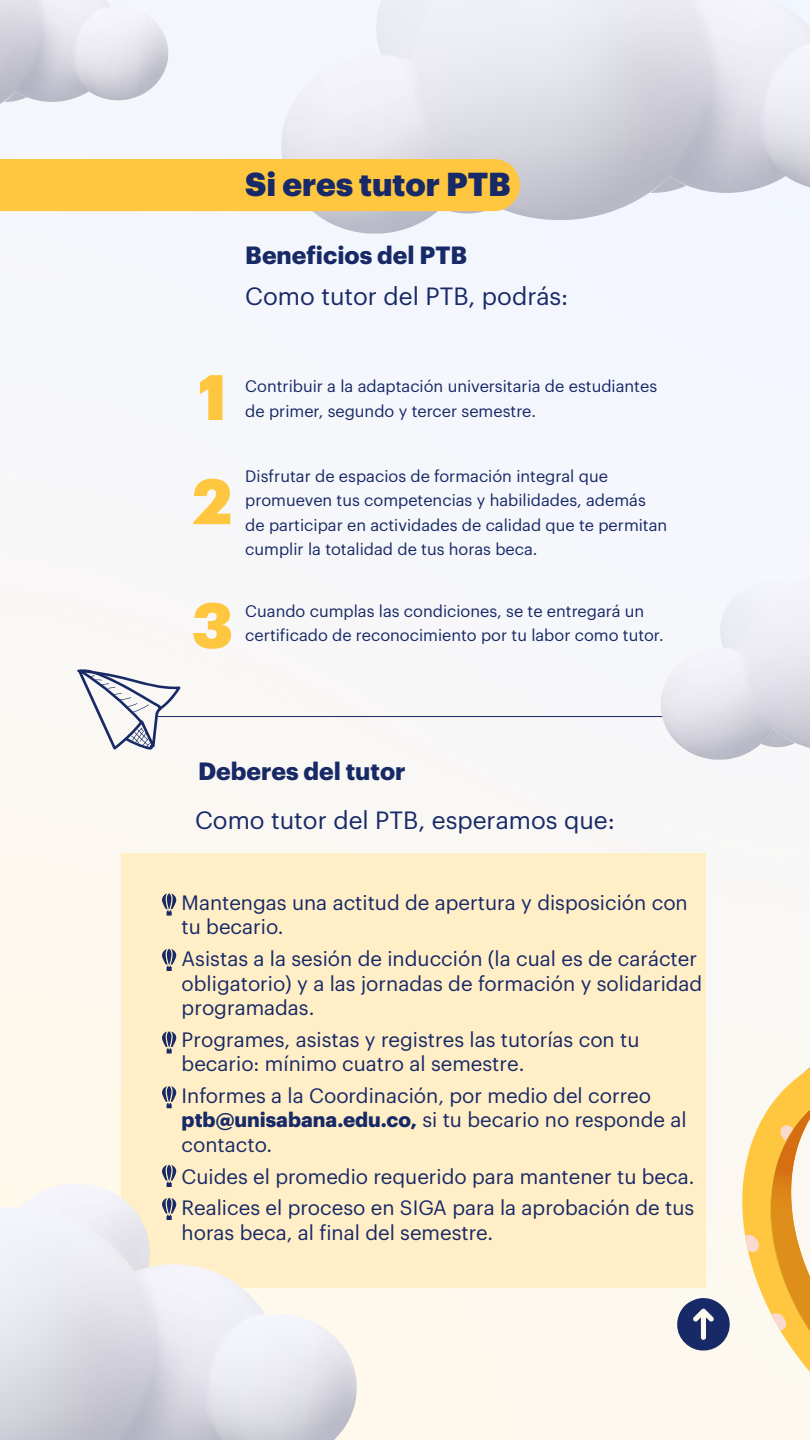
<style>
.page{position:relative;width:810px;height:1440px;background:#fff}
.page>*{position:absolute;margin:0;border:0;box-sizing:border-box;transform-origin:0 0}
.t1{font:900 62.7px/104.2px "Graphik";color:#ffc740}
.t2{font:900 32.55px "Graphik";color:#172967}
.t3{font:24.45px "Graphik";color:#172967}
.t4{font:700 24.45px "Graphik";color:#172967}
.t5{font:20.33px/24.5px "Graphik";color:#172967}
.t6{font:16.27px/24.5px "Graphik";color:#172967}
.s1{font-weight:700}
</style>
<div class="page">
<hr style="left:158px;top:716px;width:548px;height:1px;background:#172967">
<img style="left:445px;top:211px;width:46px;height:3px">
<img style="left:376px;top:0;width:5px;height:49px">
<img style="left:304px;top:49px;width:141px;height:185px">
<img style="left:281px;top:86px;width:24px;height:73px">
<img style="left:631px;top:0;width:142px;height:203px">
<img style="left:772px;top:0;width:24px;height:183px">
<img style="left:435px;top:4px;width:10px;height:46px">
<svg style="left:435px;top:0;width:10px;height:4px"></svg>
<div style="left:381px;top:0;width:54px;height:61px;background:#ececf4"></div>
<img style="left:0;top:0;width:81px;height:104px">
<img style="left:95px;top:0;width:44px;height:100px">
<img style="left:80px;top:0;width:15px;height:96px">
<img style="left:139px;top:12px;width:29px;height:84px">
<img style="left:764px;top:743px;width:28px;height:4px">
<img style="left:720px;top:580px;width:71px;height:64px">
<img style="left:764px;top:742px;width:7px;height:4px">
<img style="left:675px;top:644px;width:89px;height:116px">
<img style="left:792px;top:576px;width:18px;height:172px">
<img style="left:661px;top:667px;width:15px;height:74px">
<svg style="left:785px;top:582px;width:8px;height:5px"></svg>
<img style="left:771px;top:729px;width:24px;height:14px">
<div style="left:723px;top:583px;width:68px;height:69px;background:#efeff6"></div>
<div style="left:0;top:159px;width:520px;height:52px;background:#ffc740"></div>
<div style="left:121px;top:853px;width:585px;height:435px;background:#ffeec6"></div>
<img style="left:20px;top:1184px;width:130px;height:69px">
<img style="left:77px;top:1253px;width:140px;height:187px">
<img style="left:216px;top:1273px;width:25px;height:167px">
<img style="left:310px;top:1322px;width:47px;height:118px">
<svg style="left:310px;top:1320px;width:5px;height:3px"></svg>
<img style="left:240px;top:1286px;width:14px;height:14px">
<img style="left:20px;top:1208px;width:128px;height:64px">
<svg style="left:77px;top:668px;width:104px;height:83px"></svg>
<svg style="left:162px;top:893px;width:14px;height:23px"></svg>
<svg style="left:162px;top:949px;width:14px;height:22px"></svg>
<svg style="left:162px;top:1031px;width:14px;height:22px"></svg>
<svg style="left:162px;top:1086px;width:14px;height:22px"></svg>
<svg style="left:162px;top:1165px;width:14px;height:22px"></svg>
<svg style="left:162px;top:1198px;width:14px;height:22px"></svg>
<svg style="left:675px;top:1019px;width:135px;height:413px"></svg>
<h2 class="t2" style="left:245px;top:158px;width:267px">Si eres tutor PTB</h2>
<p class="t4" style="left:245px;top:236px;width:223px">Beneficios del PTB</p>
<p class="t3" style="left:245px;top:278px;width:325px">Como tutor del PTB, podrás:</p>
<h1 class="t1" style="left:193px;top:339px;width:41px">1<br>2</h1>
<p class="t6" style="left:245px;top:373px;width:413px">Contribuir a la adaptación universitaria de estudiantes de primer, segundo y tercer semestre.</p>
<p class="t6" style="left:245px;top:462px;width:424px">Disfrutar de espacios de formación integral que promueven tus competencias y habilidades, además de participar en actividades de calidad que te permitan cumplir la totalidad de tus horas beca.</p>
<h1 class="t1" style="left:192px;top:567px;width:43px">3</h1>
<p class="t6" style="left:245px;top:597px;width:420px">Cuando cumplas las condiciones, se te entregará un certificado de reconocimiento por tu labor como tutor.</p>
<p class="t4" style="left:198px;top:752px;width:209px">Deberes del tutor</p>
<p class="t3" style="left:195px;top:802px;width:421px">Como tutor del PTB, esperamos que:</p>
<p class="t5" style="left:182px;top:889px;width:508px">Mantengas una actitud de apertura y disposición con tu becario.</p>
<p class="t5" style="left:182px;top:945px;width:522px">Asistas a la sesión de inducción (la cual es de carácter obligatorio) y a las jornadas de formación y solidaridad programadas.</p>
<p class="t5" style="left:182px;top:1025px;width:459px">Programes, asistas y registres las tutorías con tu becario: mínimo cuatro al semestre.</p>
<p class="t5" style="left:182px;top:1082px;width:507px">Informes a la Coordinación, por medio del correo <span class="s1">ptb@unisabana.edu.co,</span> si tu becario no responde al contacto.</p>
<p class="t5" style="left:182px;top:1159px;width:514px;line-height:31.7px">Cuides el promedio requerido para mantener tu beca.<br>Realices el proceso en SIGA para la aprobación de tus</p>
<p class="t5" style="left:182px;top:1218px;width:313px">horas beca, al final del semestre.</p>
</div>
